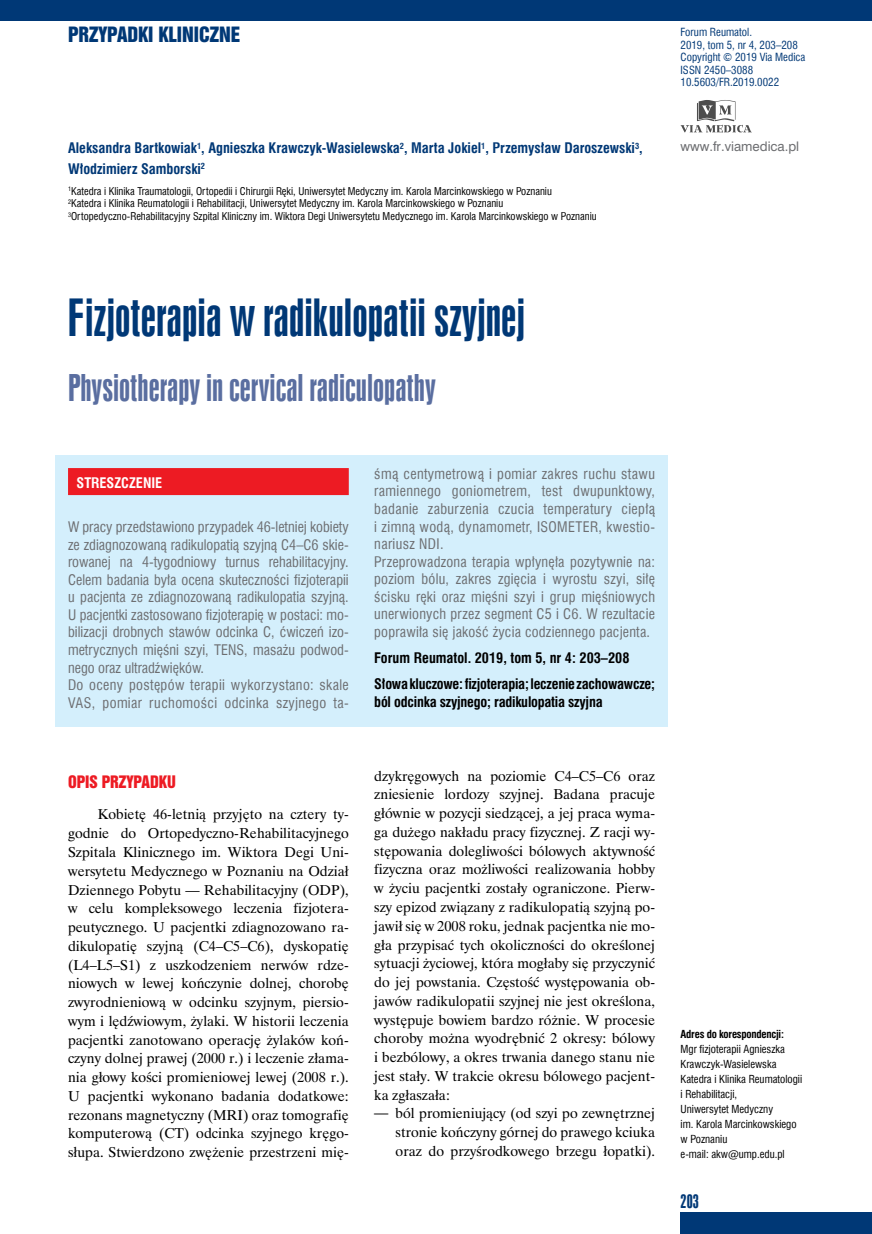
<style>
.page{position:relative;width:872px;height:1234px;background:#fff}
.page>*{position:absolute;margin:0;border:0;box-sizing:border-box;transform-origin:0 0}
.t1{font:48px "Swis 924 EU";color:#003876}
.t2{font:34.5px "Swis 924 EU";color:#5a6ea0}
.t3{font:19.35px "Swis 921 EU";color:#003876}
.t4{font:18px "Swis 924 EU";color:#003876}
.t5{font:15.75px "Swis 921 EU";color:#ed1b23}
.t6{font:14.25px/18.8px "Time Ibis EE";color:#000;text-align:justify}
.t7{font:14.25px/17.5px "Swis 721 Cn EU";letter-spacing:.015em;color:#6d6e71}
.t8{font:700 14.25px/26.1px "Swis 721 Cn EU";letter-spacing:-.015em;color:#000}
.t9{font:700 14.25px/20.4px "Swis 721 Cn EU";color:#003876}
.t10{font:700 14.25px "Swis 721 Cn EU";color:#fff}
.t11{font:12.3px "Swis 721 PL";color:#6d6e71}
.t12{font:10.95px/12.6px "Swis 721 Cn EU";color:#003876}
.t13{font:10.8px/15px "Swis 721 Cn EU";color:#000}
.t14{font:700 10.8px "Swis 721 Cn EU";letter-spacing:-.02em;color:#000}
.t15{font:10.5px/12.6px "Swis 721 Cn EU";color:#000}
.s1{font-family:"Swis 721 Cn EU"}
</style>
<div class="page">
<div style="left:680px;top:1212px;width:192px;height:21px;background:#003876"></div>
<div style="left:0;top:0;width:872px;height:21px;background:#003876"></div>
<svg style="left:680px;top:100px;width:71px;height:33px"></svg>
<div style="left:55px;top:455px;width:613px;height:271px;background:#d4effc"></div>
<div style="left:68px;top:468px;width:281px;height:27px;background:#ed1b23"></div>
<h3 class="t3" style="left:68px;top:22px;width:174px">PRZYPADKI KLINICZNE</h3>
<p class="t9" style="left:68px;top:138px;width:576px">Aleksandra Bartkowiak<sup>1</sup>, Agnieszka Krawczyk-Wasielewska<sup>2</sup>, Marta Jokiel<sup>1</sup>, Przemysław Daroszewski<sup>3</sup>,<br>Włodzimierz Samborski<sup>2</sup></p>
<p class="t15" style="left:68px;top:184px;width:530px"><sup>1</sup>Katedra i Klinika Traumatologii, Ortopedii i Chirurgii Ręki, Uniwersytet Medyczny im. Karola Marcinkowskiego w Poznaniu<br><sup>2</sup>Katedra i Klinika Reumatologii i Rehabilitacji, Uniwersytet Medyczny im. Karola Marcinkowskiego w Poznaniu<br><sup>3</sup>Ortopedyczno-Rehabilitacyjny Szpital Kliniczny im. Wiktora Degi Uniwersytetu Medycznego im. Karola Marcinkowskiego w Poznaniu</p>
<p class="t12" style="left:680px;top:26px;width:126px">Forum Reumatol.<br>2019, tom 5, nr 4, 203–208<br>Copyright © 2019 Via Medica<br>ISSN 2450–3088<br>10.5603/FR.2019.0022</p>
<p class="t11" style="left:680px;top:138px;width:120px">www.fr.viamedica.pl</p>
<h1 class="t1" style="left:68px;top:289px;width:459px">Fizjoterapia w radikulopatii szyjnej</h1>
<h2 class="t2" style="left:68px;top:367px;width:369px">Physiotherapy in cervical radiculopathy</h2>
<p class="t10" style="left:77px;top:473px;width:87px">STRESZCZENIE</p>
<p class="t7" style="left:68px;top:518px;width:282px">W pracy przedstawiono przypadek 46-letniej kobiety ze zdiagnozowaną radikulopatią szyjną C4–C6 skie&shy;rowanej na 4-tygodniowy turnus rehabilitacyjny.<br>Celem badania była ocena skuteczności fizjoterapii u pacjenta ze zdiagnozowaną radikulopatia szyjną.<br>U pacjentki zastosowano fizjoterapię w postaci: mo&shy;bilizacji drobnych stawów odcinka C, ćwiczeń izo&shy;metrycznych mięśni szyi, TENS, masażu podwod&shy;nego oraz ultradźwięków.<br>Do oceny postępów terapii wykorzystano: skale VAS, pomiar ruchomości odcinka szyjnego ta-</p>
<p class="t5" style="left:68px;top:771px;width:110px">OPIS PRZYPADKU</p>
<p class="t6" style="left:68px;top:804px;width:282px;text-indent:30px">Kobietę 46-letnią przyjęto na cztery ty&shy;godnie do Ortopedyczno-Rehabilitacyjnego Szpitala Klinicznego im. Wiktora Degi Uni&shy;wersytetu Medycznego w Poznaniu na Odział Dziennego Pobytu — Rehabilitacyjny (ODP), w celu kompleksowego leczenia fizjotera&shy;peutycznego. U pacjentki zdiagnozowano ra&shy;dikulopatię szyjną (C4–C5–C6), dyskopatię (L4–L5–S1) z uszkodzeniem nerwów rdze&shy;niowych w lewej kończynie dolnej, chorobę zwyrodnieniową w odcinku szyjnym, piersio&shy;wym i lędźwiowym, żylaki. W historii leczenia pacjentki zanotowano operację żylaków koń&shy;czyny dolnej prawej (2000 r.) i leczenie złama&shy;nia głowy kości promieniowej lewej (2008 r.).<br>U pacjentki wykonano badania dodatkowe: rezonans magnetyczny (MRI) oraz tomografię komputerową (CT) odcinka szyjnego kręgo&shy;słupa. Stwierdzono zwężenie przestrzeni mię-</p>
<p class="t7" style="left:374px;top:464px;width:282px">śmą centymetrową i pomiar zakres ruchu stawu ramiennego goniometrem, test dwupunktowy, badanie zaburzenia czucia temperatury ciepłą i zimną wodą, dynamometr, ISOMETER, kwestio&shy;nariusz NDI.<br>Przeprowadzona terapia wpłynęła pozytywnie na: poziom bólu, zakres zgięcia i wyrostu szyi, siłę ścisku ręki oraz mięśni szyi i grup mięśniowych unerwionych przez segment C5 i C6. W rezultacie poprawiła się jakość życia codziennego pacjenta.</p>
<p class="t8" style="left:374px;top:645px;width:282px">Forum Reumatol. 2019, tom 5, nr 4: 203–208<br>Słowa kluczowe: fizjoterapia; leczenie zachowawcze;</p>
<p class="t8" style="left:374px;top:689px;width:230px">ból odcinka szyjnego; radikulopatia szyjna</p>
<p class="t6" style="left:374px;top:766px;width:282px">dzykręgowych na poziomie C4–C5–C6 oraz zniesienie lordozy szyjnej. Badana pracuje głównie w pozycji siedzącej, a jej praca wyma&shy;ga dużego nakładu pracy fizycznej. Z racji wy&shy;stępowania dolegliwości bólowych aktywność fizyczna oraz możliwości realizowania hobby w życiu pacjentki zostały ograniczone. Pierw&shy;szy epizod związany z radikulopatią szyjną po&shy;jawił się w 2008 roku, jednak pacjentka nie mo&shy;gła przypisać tych okoliczności do określonej sytuacji życiowej, która mogłaby się przyczynić do jej powstania. Częstość występowania ob&shy;jawów radikulopatii szyjnej nie jest określona, występuje bowiem bardzo różnie. W procesie choroby można wyodrębnić 2 okresy: bólowy i bezbólowy, a okres trwania danego stanu nie jest stały. W trakcie okresu bólowego pacjent&shy;ka zgłaszała:</p>
<p class="t6" style="left:395px;top:1103px;width:261px;text-indent:-21px"><span class="s1">—</span> ból promieniujący (od szyi po zewnętrznej stronie kończyny górnej do prawego kciuka oraz do przyśrodkowego brzegu łopatki).</p>
<p class="t14" style="left:680px;top:1026px;width:105px">Adres do korespondencji:</p>
<p class="t13" style="left:680px;top:1040px;width:123px">Mgr fizjoterapii Agnieszka<br>Krawczyk-Wasielewska<br>Katedra i Klinika Reumatologii i Rehabilitacji,<br>Uniwersytet Medyczny<br>im. Karola Marcinkowskiego w Poznaniu<br>e-mail: akw@ump.edu.pl</p>
<p class="t4" style="left:680px;top:1190px;width:20px">203</p>
</div>
